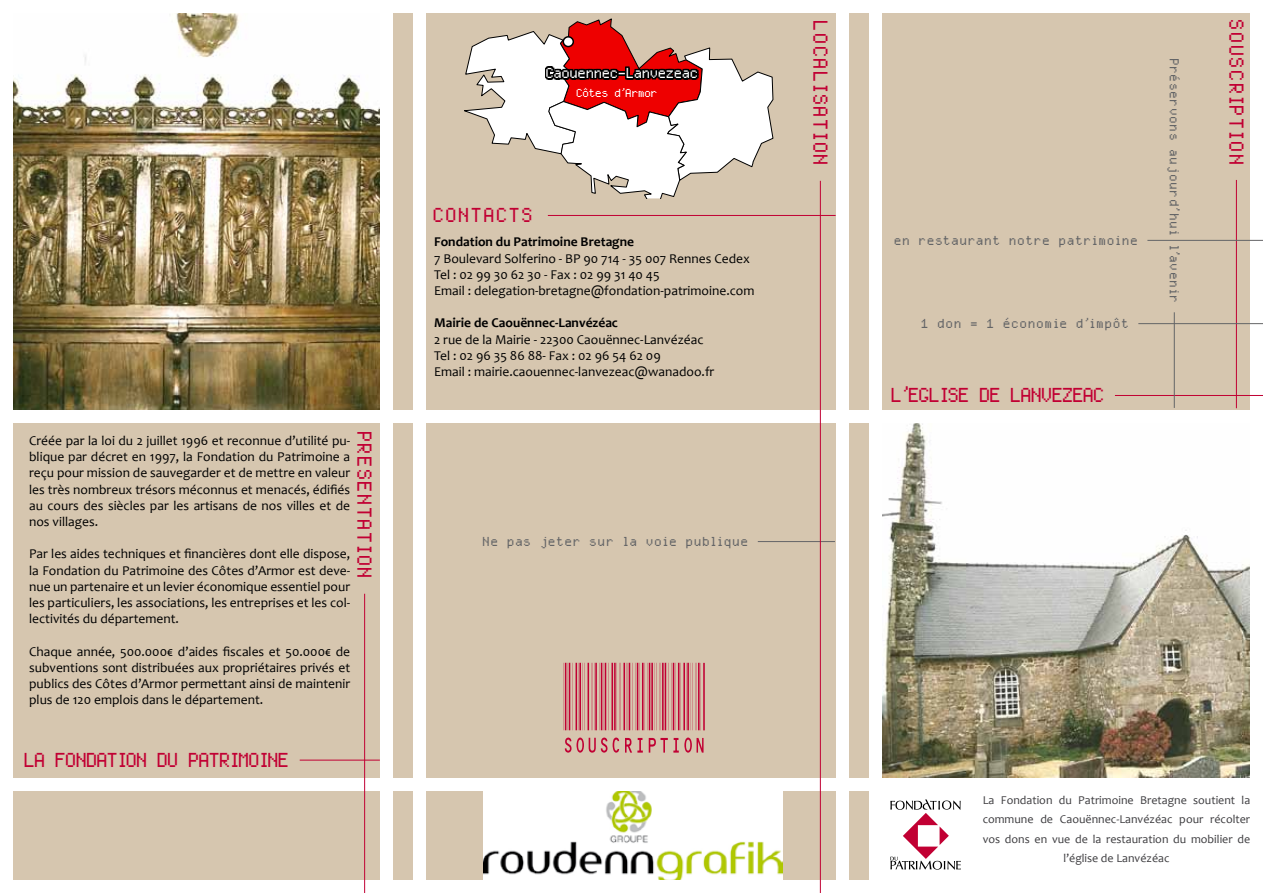
<style>
.page{position:relative;width:1263px;height:893px;background:#d6c6af}
.page>*{position:absolute;margin:0;border:0;box-sizing:border-box;transform-origin:0 0}
.t1{font:90px "C39 Hr P48 Dh Tt";letter-spacing:.025em;color:#c10033;scale:.72 1}
.t2{font:21px "Sydnie";letter-spacing:.1em;color:#c10033}
.t3{font:21px "Sydnie";letter-spacing:-.01em;color:#c10033}
.t4{font:15px "Sydnie";letter-spacing:.03em;color:#fff}
.t5{font:13.5px/16.2px "Candara";color:#000;text-align:justify}
.t6{font:13.5px "Sydnie";letter-spacing:.115em;color:#646567}
.t7{font:700 13.5px "Candara";color:#000}
.t8{font:12px/19.5px "Candara";color:#3e3d40;text-align:center}
.t9{font:12px "Sydnie";letter-spacing:.03em;color:#fff}
</style>
<div class="page">
<img style="left:882px;top:422px;width:368px;height:356px">
<img style="left:13px;top:13px;width:368px;height:397px">
<img style="left:484px;top:791px;width:298px;height:89px">
<div style="left:0;top:410px;width:1263px;height:12px;background:#fff"></div>
<div style="left:0;top:778px;width:1263px;height:13px;background:#fff"></div>
<div style="left:0;top:0;width:1263px;height:13px;background:#fff"></div>
<div style="left:0;top:880px;width:1263px;height:13px;background:#fff"></div>
<div style="left:0;top:0;width:13px;height:893px;background:#fff"></div>
<div style="left:381px;top:0;width:12px;height:893px;background:#fff"></div>
<div style="left:414px;top:0;width:12px;height:893px;background:#fff"></div>
<div style="left:836px;top:0;width:13px;height:893px;background:#fff"></div>
<div style="left:869px;top:0;width:13px;height:893px;background:#fff"></div>
<div style="left:1250px;top:0;width:13px;height:893px;background:#fff"></div>
<div style="left:879px;top:787px;width:384px;height:106px;background:#fff"></div>
<hr style="left:758px;top:541px;width:77px;height:1px;background:#646567">
<svg style="left:890px;top:799px;width:71px;height:71px"></svg>
<hr style="left:1115px;top:395px;width:148px;height:1px;background:#c10033">
<hr style="left:1236px;top:180px;width:1px;height:228px;background:#c10033">
<hr style="left:1174px;top:312px;width:1px;height:96px;background:#646567">
<hr style="left:1138px;top:323px;width:125px;height:1px;background:#646567">
<hr style="left:820px;top:181px;width:1px;height:712px;background:#c10033">
<hr style="left:548px;top:215px;width:288px;height:1px;background:#c10033">
<hr style="left:300px;top:760px;width:80px;height:1px;background:#c10033">
<hr style="left:364px;top:594px;width:1px;height:299px;background:#c10033">
<hr style="left:1147px;top:240px;width:116px;height:1px;background:#646567">
<svg style="left:464px;top:18px;width:309px;height:180px"></svg>
<h2 class="t2" style="left:375px;top:432px;width:149px;rotate:90deg">PRESENTATION</h2>
<p class="t5" style="left:29px;top:432px;width:323px">Créée par la loi du 2 juillet 1996 et reconnue d’utilité pu&shy;blique par décret en 1997, la Fondation du Patrimoine a reçu pour mission de sauvegarder et de mettre en valeur les très nombreux trésors méconnus et menacés, édifiés au cours des siècles par les artisans de nos villes et de nos villages.</p>
<p class="t5" style="left:29px;top:546px;width:323px">Par les aides techniques et financières dont elle dispose, la Fondation du Patrimoine des Côtes d’Armor est deve&shy;nue un partenaire et un levier économique essentiel pour les particuliers, les associations, les entreprises et les col&shy;lectivités du département.</p>
<p class="t5" style="left:29px;top:643px;width:323px">Chaque année, 500.000€ d’aides fiscales et 50.000€ de subventions sont distribuées aux propriétaires privés et publics des Côtes d’Armor permettant ainsi de maintenir plus de 120 emplois dans le département.</p>
<h2 class="t3" style="left:25px;top:749px;width:266px">LA FONDATION DU PATRIMOINE</h2>
<p class="t4" style="left:547px;top:65px;width:153px">Caouennec-Lanvezeac</p>
<p class="t9" style="left:577px;top:87px;width:82px">Côtes d’Armor</p>
<h2 class="t2" style="left:434px;top:205px;width:101px">CONTACTS</h2>
<h2 class="t2" style="left:831px;top:21px;width:146px;rotate:90deg">LOCALISATION</h2>
<p class="t7" style="left:434px;top:234px;width:201px">Fondation du Patrimoine Bretagne</p>
<p class="t6" style="left:895px;top:234px;width:245px">en restaurant notre patrimoine</p>
<p class="t5" style="left:434px;top:250px;width:322px;text-align:left">7 Boulevard Solferino - BP 90 714 - 35 007 Rennes Cedex<br>Tel : 02 99 30 62 30 - Fax : 02 99 31 40 45<br>Email : delegation-bretagne@fondation-patrimoine.com</p>
<p class="t7" style="left:434px;top:315px;width:185px">Mairie de Caouënnec-Lanvézéac</p>
<p class="t5" style="left:434px;top:331px;width:282px;text-align:left">2 rue de la Mairie - 22300 Caouënnec-Lanvézéac<br>Tel : 02 96 35 86 88- Fax : 02 96 54 62 09<br>Email : mairie.caouennec-lanvezeac@wanadoo.fr</p>
<p class="t6" style="left:922px;top:317px;width:208px">1 don = 1 économie d’impôt</p>
<h2 class="t3" style="left:892px;top:385px;width:214px">L’EGLISE DE LANVEZEAC</h2>
<p class="t6" style="left:1181px;top:59px;width:245px;rotate:90deg">Préservons aujourd’hui l’avenir</p>
<h2 class="t2" style="left:1247px;top:20px;width:146px;rotate:90deg">SOUSCRIPTION</h2>
<p class="t6" style="left:483px;top:535px;width:267px">Ne pas jeter sur la voie publique</p>
<h1 class="t1" style="left:563px;top:663px;width:199px">SOUSCRIPTION</h1>
<p class="t8" style="left:983px;top:790px;width:269px">La Fondation du Patrimoine Bretagne soutient la commune de Caouënnec-Lanvézéac pour récolter vos dons en vue de la restauration du mobilier de l’église de Lanvézéac</p>
</div>
